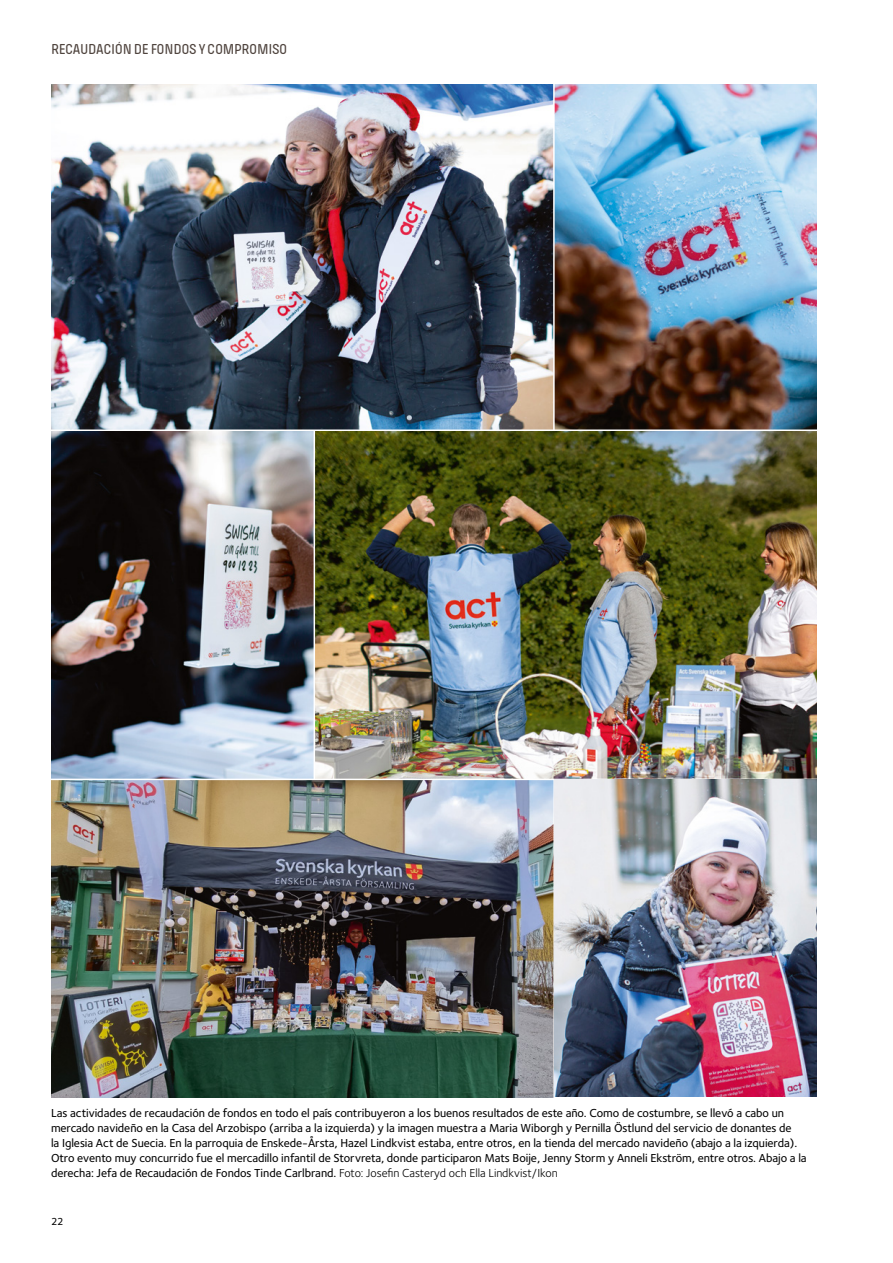
<style>
.page{position:relative;width:893px;height:1263px;background:#fff}
.page>*{position:absolute;margin:0;border:0;box-sizing:border-box;transform-origin:0 0}
.SIDHUVUD{font:500 15px "Pilcrow Soft";letter-spacing:-.02em;color:#4f443e}
.Bildtext{font:500 12px/15px "Foundry Sterling OT3";letter-spacing:-.005em;color:#000}
.t1{font:500 10.5px "Foundry Sterling OT3";color:#000}
.s1{font-weight:400}
</style>
<div class="page">
<img style="left:51px;top:84px;width:502px;height:345px">
<img style="left:555px;top:84px;width:261px;height:345px">
<img style="left:51px;top:431px;width:262px;height:348px">
<img style="left:315px;top:431px;width:501px;height:348px">
<img style="left:51px;top:780px;width:502px;height:317px">
<img style="left:554px;top:779px;width:262px;height:318px">
<p class="SIDHUVUD" style="left:51px;top:41px;width:238px">RECAUDACIÓN DE FONDOS Y COMPROMISO</p>
<p class="Bildtext" style="left:51px;top:1105px;width:757px">Las actividades de recaudación de fondos en todo el país contribuyeron a los buenos resultados de este año. Como de costumbre, se llevó a cabo un mercado navideño en la Casa del Arzobispo (arriba a la izquierda) y la imagen muestra a Maria Wiborgh y Pernilla Östlund del servicio de donantes de<br>la Iglesia Act de Suecia. En la parroquia de Enskede-Årsta, Hazel Lindkvist estaba, entre otros, en la tienda del mercado navideño (abajo a la izquierda).<br>Otro evento muy concurrido fue el mercadillo infantil de Storvreta, donde participaron Mats Boije, Jenny Storm y Anneli Ekström, entre otros. Abajo a la derecha: Jefa de Recaudación de Fondos Tinde Carlbrand. <span class="s1">Foto: Josefin Casteryd och Ella Lindkvist/Ikon</span></p>
<p class="t1" style="left:51px;top:1214px;width:14px">22</p>
</div>
